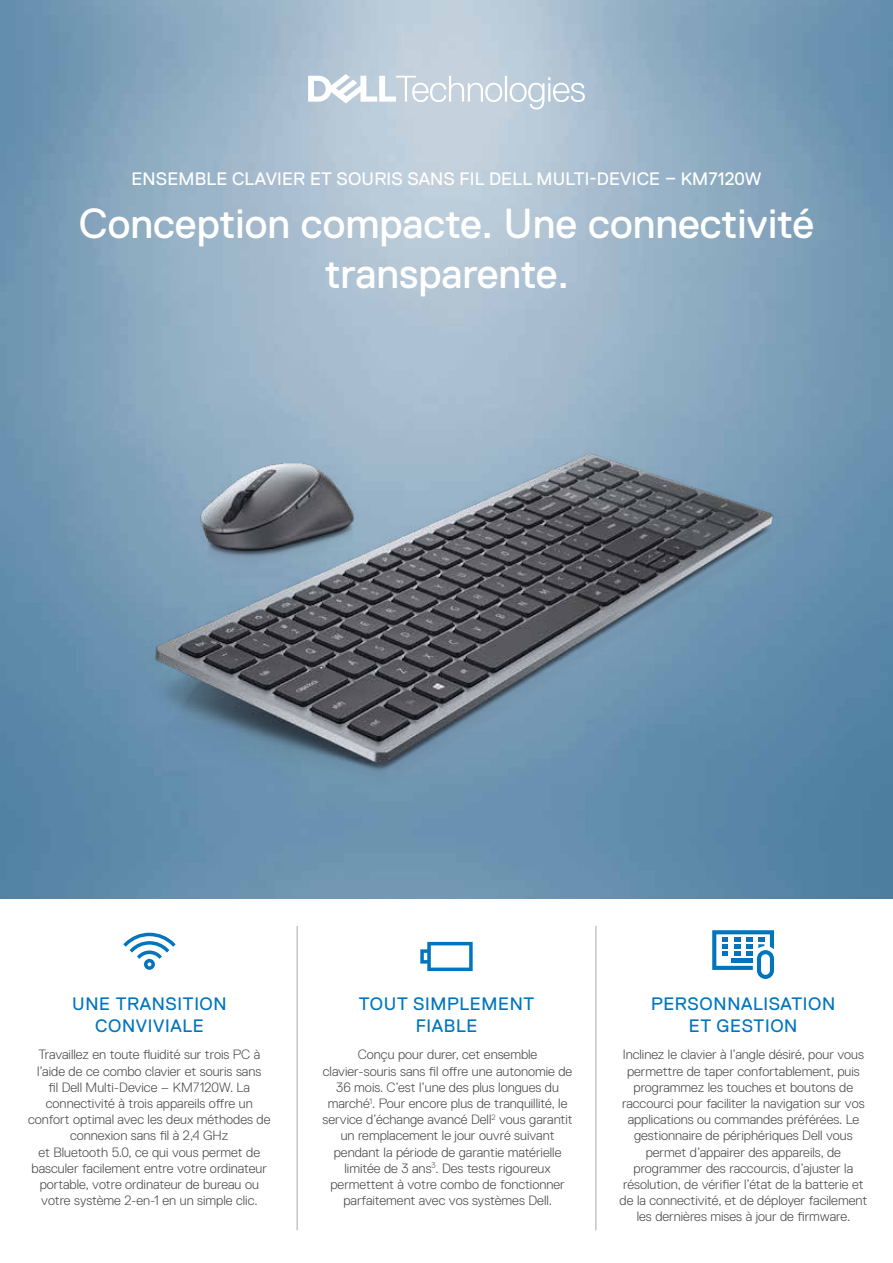
<style>
.page{position:relative;width:893px;height:1263px;background:#fff}
.page>*{position:absolute;margin:0;border:0;box-sizing:border-box;transform-origin:0 0}
.t1{font:42px/50.4px "Dell Replica";color:#fff;text-align:center}
.t2{font:18px/21.6px "Dell Replica";letter-spacing:.035em;color:#0075bd;text-align:center}
.t3{font:18px "Dell Replica";letter-spacing:.01em;color:#fff}
.t4{font:300 13.5px/16.2px "Dell Replica";color:#4a4a49;text-align:center}
</style>
<div class="page">
<img style="left:0;top:0;width:893px;height:899px">
<svg style="left:712px;top:930px;width:62px;height:49px"></svg>
<hr style="left:297px;top:926px;width:1px;height:304px;background:#b3b2b2">
<hr style="left:595px;top:926px;width:1px;height:304px;background:#b3b2b2">
<svg style="left:123px;top:933px;width:53px;height:37px"></svg>
<img style="left:72px;top:407px;width:737px;height:458px">
<svg style="left:420px;top:942px;width:53px;height:29px"></svg>
<svg style="left:308px;top:74px;width:277px;height:35px"></svg>
<h2 class="t3" style="left:131px;top:169px;width:632px">ENSEMBLE CLAVIER ET SOURIS SANS FIL DELL MULTI-DEVICE – KM7120W</h2>
<h1 class="t1" style="left:79px;top:198px;width:737px">Conception compacte. Une connectivité transparente.</h1>
<h2 class="t2" style="left:359px;top:993px;width:177px">TOUT SIMPLEMENT<br>FIABLE</h2>
<h2 class="t2" style="left:651px;top:993px;width:186px">PERSONNALISATION<br>ET GESTION</h2>
<h2 class="t2" style="left:72px;top:993px;width:156px">UNE TRANSITION<br>CONVIVIALE</h2>
<p class="t4" style="left:28px;top:1047px;width:244px">Travaillez en toute fluidité sur trois PC à l’aide de ce combo clavier et souris sans<br>fil Dell Multi-Device – KM7120W. La connectivité à trois appareils offre un confort optimal avec les deux méthodes de connexion sans fil à 2,4 GHz<br>et Bluetooth 5.0, ce qui vous permet de basculer facilement entre votre ordinateur portable, votre ordinateur de bureau ou votre système 2-en-1 en un simple clic.</p>
<p class="t4" style="left:620px;top:1047px;width:249px">Inclinez le clavier à l’angle désiré, pour vous permettre de taper confortablement, puis programmez les touches et boutons de raccourci pour faciliter la navigation sur vos applications ou commandes préférées. Le gestionnaire de périphériques Dell vous permet d’appairer des appareils, de programmer des raccourcis, d’ajuster la résolution, de vérifier l’état de la batterie et de la connectivité, et de déployer facilement les dernières mises à jour de firmware.</p>
<p class="t4" style="left:323px;top:1047px;width:252px">Conçu pour durer, cet ensemble clavier-souris sans fil offre une autonomie de 36 mois. C’est l’une des plus longues du marché<sup>1</sup>. Pour encore plus de tranquillité, le service d’échange avancé Dell<sup>2</sup> vous garantit un remplacement le jour ouvré suivant pendant la période de garantie matérielle limitée de 3 ans<sup>3</sup>. Des tests rigoureux permettent à votre combo de fonctionner parfaitement avec vos systèmes Dell.</p>
</div>
